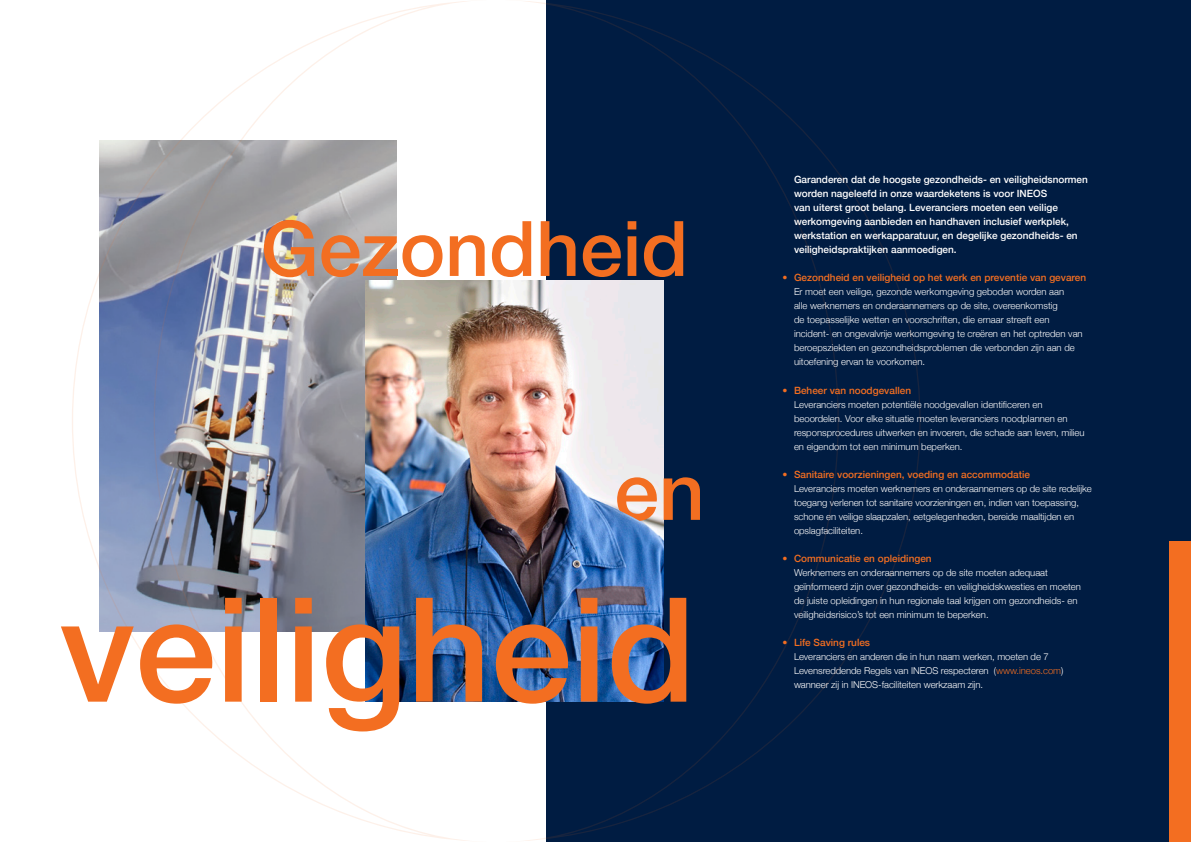
<style>
.page{position:relative;width:1191px;height:842px;background:#fff}
.page>*{position:absolute;margin:0;border:0;box-sizing:border-box;transform-origin:0 0}
.t1{font:500 145.4px "Helvetica Neue";color:#f36e21}
.t2{font:500 80px "Helvetica Neue";color:#f36e21}
.t3{font:500 76.7px "Helvetica Neue";color:#f36e21}
.t4{font:500 10px/14px "Helvetica Neue";color:#fff}
.t5{font:500 10px "Helvetica Neue";color:#f36e21}
.t6{font:300 9.5px/14px "Helvetica Neue";color:#fff}
.s1{color:#f36e21}
</style>
<div class="page">
<div style="left:546px;top:0;width:645px;height:842px;background:#001c42"></div>
<img style="left:72px;top:1px;width:848px;height:840px">
<div style="left:1170px;top:541px;width:21px;height:301px;background:#f36e21"></div>
<h3 class="t3" style="left:260px;top:187px;width:429px">Gezondheid</h3>
<h2 class="t2" style="left:614px;top:427px;width:92px">en</h2>
<h1 class="t1" style="left:60px;top:533px;width:637px">veiligheid</h1>
<p class="t4" style="left:794px;top:172px;width:295px">Garanderen dat de hoogste gezondheids- en veiligheidsnormen worden nageleefd in onze waardeketens is voor INEOS<br>van uiterst groot belang. Leveranciers moeten een veilige werkomgeving aanbieden en handhaven inclusief werkplek, werkstation en werkapparatuur, en degelijke gezondheids- en veiligheidspraktijken aanmoedigen.</p>
<p class="t5" style="left:782px;top:270px;width:305px">• Gezondheid en veiligheid op het werk en preventie van gevaren</p>
<p class="t6" style="left:794px;top:284px;width:290px">Er moet een veilige, gezonde werkomgeving geboden worden aan<br>alle werknemers en onderaannemers op de site, overeenkomstig<br>de toepasselijke wetten en voorschriften, die ernaar streeft een incident- en ongevalvrije werkomgeving te creëren en het optreden van beroepsziekten en gezondheidsproblemen die verbonden zijn aan de uitoefening ervan te voorkomen.</p>
<p class="t5" style="left:782px;top:382px;width:130px">• Beheer van noodgevallen</p>
<p class="t6" style="left:794px;top:396px;width:292px">Leveranciers moeten potentiële noodgevallen identificeren en beoordelen. Voor elke situatie moeten leveranciers noodplannen en responsprocedures uitwerken en invoeren, die schade aan leven, milieu en eigendom tot een minimum beperken.</p>
<p class="t5" style="left:782px;top:466px;width:249px">• Sanitaire voorzieningen, voeding en accommodatie</p>
<p class="t6" style="left:794px;top:481px;width:299px">Leveranciers moeten werknemers en onderaannemers op de site redelijke toegang verlenen tot sanitaire voorzieningen en, indien van toepassing, schone en veilige slaapzalen, eetgelegenheden, bereide maaltijden en opslagfaciliteiten.</p>
<p class="t5" style="left:782px;top:550px;width:150px">• Communicatie en opleidingen</p>
<p class="t6" style="left:794px;top:565px;width:288px">Werknemers en onderaannemers op de site moeten adequaat geïnformeerd zijn over gezondheids- en veiligheidskwesties en moeten de juiste opleidingen in hun regionale taal krijgen om gezondheids- en veiligheidsrisico’s tot een minimum te beperken.</p>
<p class="t5" style="left:782px;top:634px;width:89px">• Life Saving rules</p>
<p class="t6" style="left:794px;top:649px;width:271px">Leveranciers en anderen die in hun naam werken, moeten de 7<br>Levensreddende Regels van INEOS respecteren (<span class="s1">www.ineos.com</span>) wanneer zij in INEOS-faciliteiten werkzaam zijn.</p>
</div>
